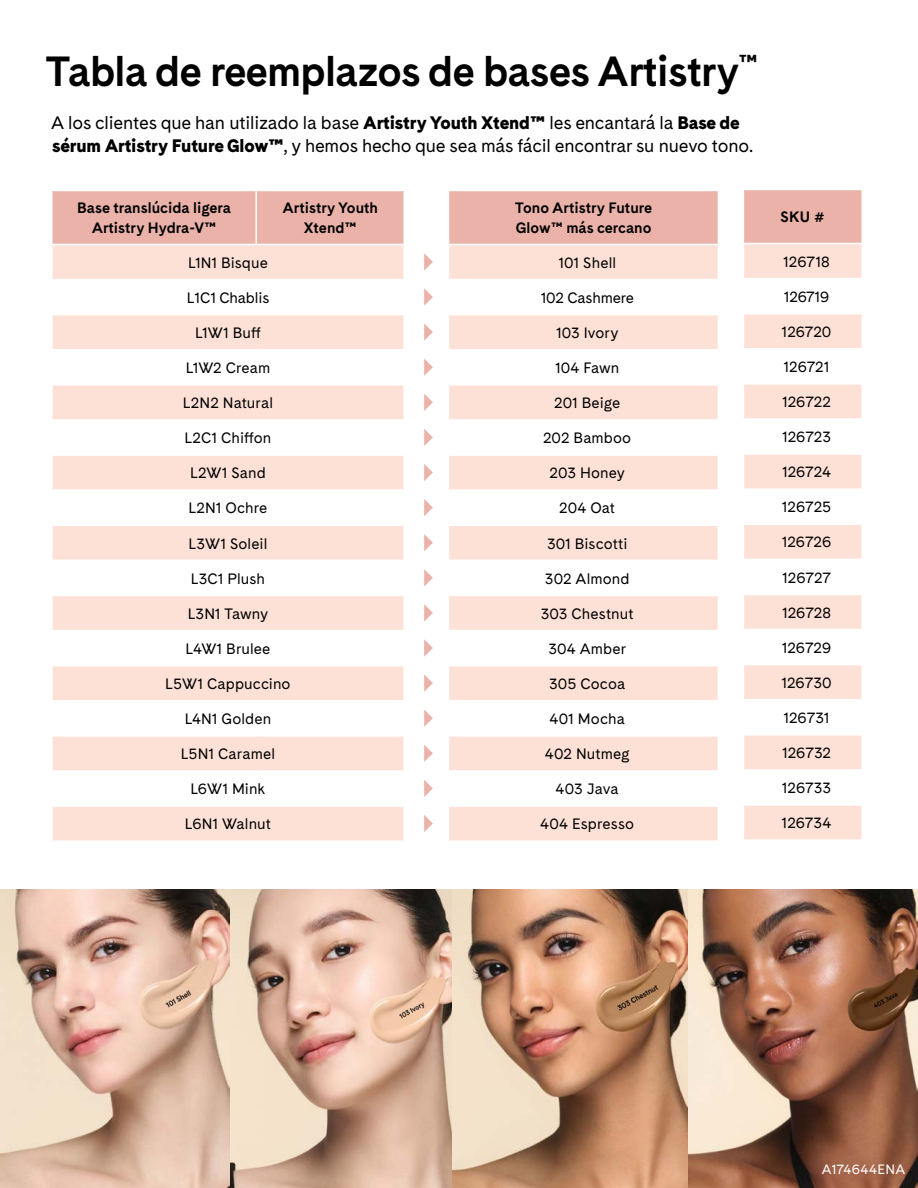
<style>
.page{position:relative;width:918px;height:1188px;background:#fff}
.page>*{position:absolute;margin:0;border:0;box-sizing:border-box;transform-origin:0 0}
.t1{font:700 42px "Cadiz";letter-spacing:-.02em;color:#000}
.t2{font:18px/22.5px "Cadiz";letter-spacing:-.01em;color:#000}
.t3{font:15px "Cadiz";letter-spacing:.005em;color:#000}
.t4{font:700 15px/19.5px "Cadiz";color:#000;text-align:center}
.t5{font:13.5px "Cadiz";letter-spacing:.01em;color:#fff}
.s1{font-weight:900}
</style>
<div class="page">
<div style="left:448px;top:190px;width:270px;height:54px;background:#eab2a8"></div>
<div style="left:449px;top:245px;width:269px;height:595px;background:#fde1d7"></div>
<svg style="left:449px;top:280px;width:269px;height:525px"></svg>
<hr style="left:448px;top:190px;width:271px;height:1px;background:#fff">
<hr style="left:448px;top:191px;width:1px;height:53px;background:#fff">
<hr style="left:448px;top:279px;width:271px;height:1px;background:#fff">
<hr style="left:448px;top:314px;width:271px;height:1px;background:#fff">
<hr style="left:448px;top:349px;width:271px;height:2px;background:#fff">
<hr style="left:448px;top:384px;width:271px;height:2px;background:#fff">
<hr style="left:448px;top:419px;width:271px;height:2px;background:#fff">
<hr style="left:448px;top:454px;width:271px;height:2px;background:#fff">
<hr style="left:448px;top:489px;width:271px;height:2px;background:#fff">
<hr style="left:448px;top:525px;width:271px;height:1px;background:#fff">
<hr style="left:448px;top:560px;width:271px;height:1px;background:#fff">
<hr style="left:448px;top:595px;width:271px;height:1px;background:#fff">
<hr style="left:448px;top:630px;width:271px;height:1px;background:#fff">
<hr style="left:448px;top:665px;width:271px;height:1px;background:#fff">
<hr style="left:448px;top:700px;width:271px;height:2px;background:#fff">
<hr style="left:448px;top:735px;width:271px;height:2px;background:#fff">
<hr style="left:448px;top:770px;width:271px;height:2px;background:#fff">
<hr style="left:448px;top:805px;width:271px;height:2px;background:#fff">
<div style="left:743px;top:189px;width:119px;height:54px;background:#eab2a8"></div>
<div style="left:744px;top:244px;width:117px;height:595px;background:#fde1d7"></div>
<svg style="left:744px;top:279px;width:117px;height:525px"></svg>
<hr style="left:743px;top:189px;width:120px;height:1px;background:#fff">
<hr style="left:743px;top:190px;width:1px;height:53px;background:#fff">
<hr style="left:861px;top:190px;width:2px;height:53px;background:#fff">
<hr style="left:743px;top:278px;width:120px;height:1px;background:#fff">
<hr style="left:743px;top:313px;width:120px;height:1px;background:#fff">
<hr style="left:743px;top:348px;width:120px;height:2px;background:#fff">
<hr style="left:743px;top:383px;width:120px;height:2px;background:#fff">
<hr style="left:743px;top:418px;width:120px;height:2px;background:#fff">
<hr style="left:743px;top:453px;width:120px;height:2px;background:#fff">
<hr style="left:743px;top:488px;width:120px;height:2px;background:#fff">
<hr style="left:743px;top:524px;width:120px;height:1px;background:#fff">
<hr style="left:743px;top:559px;width:120px;height:1px;background:#fff">
<hr style="left:743px;top:594px;width:120px;height:1px;background:#fff">
<hr style="left:743px;top:629px;width:120px;height:1px;background:#fff">
<hr style="left:743px;top:664px;width:120px;height:1px;background:#fff">
<hr style="left:743px;top:699px;width:120px;height:1px;background:#fff">
<hr style="left:743px;top:734px;width:120px;height:2px;background:#fff">
<hr style="left:743px;top:769px;width:120px;height:2px;background:#fff">
<hr style="left:743px;top:804px;width:120px;height:2px;background:#fff">
<svg style="left:424px;top:253px;width:9px;height:17px"></svg>
<svg style="left:424px;top:288px;width:9px;height:18px"></svg>
<svg style="left:424px;top:324px;width:9px;height:17px"></svg>
<svg style="left:424px;top:359px;width:9px;height:17px"></svg>
<svg style="left:424px;top:394px;width:9px;height:17px"></svg>
<svg style="left:424px;top:429px;width:9px;height:17px"></svg>
<svg style="left:424px;top:464px;width:9px;height:17px"></svg>
<svg style="left:424px;top:499px;width:9px;height:17px"></svg>
<svg style="left:424px;top:534px;width:9px;height:17px"></svg>
<svg style="left:424px;top:569px;width:9px;height:17px"></svg>
<svg style="left:424px;top:604px;width:9px;height:17px"></svg>
<svg style="left:424px;top:639px;width:9px;height:18px"></svg>
<svg style="left:424px;top:675px;width:9px;height:17px"></svg>
<svg style="left:424px;top:710px;width:9px;height:17px"></svg>
<svg style="left:424px;top:745px;width:9px;height:17px"></svg>
<svg style="left:424px;top:780px;width:9px;height:17px"></svg>
<svg style="left:424px;top:815px;width:9px;height:17px"></svg>
<div style="left:52px;top:191px;width:352px;height:53px;background:#eab2a8"></div>
<div style="left:52px;top:244px;width:352px;height:36px;background:#fde1d7"></div>
<svg style="left:52px;top:315px;width:352px;height:525px"></svg>
<hr style="left:51px;top:244px;width:205px;height:1px;background:#fff">
<hr style="left:256px;top:244px;width:149px;height:1px;background:#fff">
<hr style="left:51px;top:279px;width:205px;height:1px;background:#fff">
<hr style="left:256px;top:279px;width:149px;height:1px;background:#fff">
<hr style="left:255px;top:191px;width:2px;height:53px;background:#fff">
<hr style="left:51px;top:349px;width:205px;height:2px;background:#fff">
<hr style="left:256px;top:349px;width:149px;height:2px;background:#fff">
<hr style="left:51px;top:384px;width:205px;height:2px;background:#fff">
<hr style="left:256px;top:384px;width:149px;height:2px;background:#fff">
<hr style="left:51px;top:419px;width:205px;height:2px;background:#fff">
<hr style="left:256px;top:419px;width:149px;height:2px;background:#fff">
<hr style="left:51px;top:454px;width:205px;height:2px;background:#fff">
<hr style="left:256px;top:454px;width:149px;height:2px;background:#fff">
<hr style="left:51px;top:489px;width:205px;height:2px;background:#fff">
<hr style="left:256px;top:489px;width:149px;height:2px;background:#fff">
<hr style="left:51px;top:525px;width:205px;height:1px;background:#fff">
<hr style="left:256px;top:525px;width:149px;height:1px;background:#fff">
<hr style="left:51px;top:560px;width:205px;height:1px;background:#fff">
<hr style="left:256px;top:560px;width:149px;height:1px;background:#fff">
<hr style="left:51px;top:595px;width:205px;height:1px;background:#fff">
<hr style="left:256px;top:595px;width:149px;height:1px;background:#fff">
<hr style="left:51px;top:630px;width:205px;height:1px;background:#fff">
<hr style="left:256px;top:630px;width:149px;height:1px;background:#fff">
<hr style="left:51px;top:665px;width:205px;height:1px;background:#fff">
<hr style="left:256px;top:665px;width:149px;height:1px;background:#fff">
<hr style="left:51px;top:700px;width:205px;height:2px;background:#fff">
<hr style="left:256px;top:700px;width:149px;height:2px;background:#fff">
<hr style="left:51px;top:735px;width:205px;height:2px;background:#fff">
<hr style="left:256px;top:735px;width:149px;height:2px;background:#fff">
<hr style="left:51px;top:770px;width:205px;height:2px;background:#fff">
<hr style="left:256px;top:770px;width:149px;height:2px;background:#fff">
<hr style="left:51px;top:805px;width:205px;height:2px;background:#fff">
<hr style="left:256px;top:805px;width:149px;height:2px;background:#fff">
<img style="left:0;top:890px;width:918px;height:298px">
<h1 class="t1" style="left:46px;top:40px;width:713px">Tabla de reemplazos de bases Artistry<sup>™</sup></h1>
<p class="t2" style="left:51px;top:111px;width:703px">A los clientes que han utilizado la base <span class="s1">Artistry Youth Xtend™</span> les encantará la <span class="s1">Base de sérum Artistry Future Glow™</span>, y hemos hecho que sea más fácil encontrar su nuevo tono.</p>
<p class="t4" style="left:77px;top:198px;width:155px">Base translúcida ligera<br>Artistry Hydra-V™</p>
<p class="t4" style="left:282px;top:198px;width:97px">Artistry Youth<br>Xtend™</p>
<p class="t3" style="left:188px;top:251px;width:81px">L1N1 Bisque</p>
<p class="t3" style="left:187px;top:286px;width:84px">L1C1 Chablis</p>
<p class="t3" style="left:195px;top:321px;width:67px">L1W1 Buff</p>
<p class="t3" style="left:186px;top:357px;width:86px">L1W2 Cream</p>
<p class="t3" style="left:183px;top:392px;width:92px">L2N2 Natural</p>
<p class="t3" style="left:185px;top:427px;width:88px">L2C1 Chiffon</p>
<p class="t3" style="left:190px;top:462px;width:77px">L2W1 Sand</p>
<p class="t3" style="left:189px;top:497px;width:80px">L2N1 Ochre</p>
<p class="t3" style="left:189px;top:532px;width:80px">L3W1 Soleil</p>
<p class="t3" style="left:191px;top:567px;width:76px">L3C1 Plush</p>
<p class="t3" style="left:188px;top:602px;width:82px">L3N1 Tawny</p>
<p class="t3" style="left:185px;top:637px;width:86px">L4W1 Brulee</p>
<p class="t3" style="left:165px;top:672px;width:127px">L5W1 Cappuccino</p>
<p class="t3" style="left:185px;top:708px;width:88px">L4N1 Golden</p>
<p class="t3" style="left:181px;top:743px;width:96px">L5N1 Caramel</p>
<p class="t3" style="left:190px;top:778px;width:77px">L6W1 Mink</p>
<p class="t3" style="left:185px;top:813px;width:88px">L6N1 Walnut</p>
<p class="t4" style="left:515px;top:198px;width:139px;text-align:left">Tono Artistry Future<br>Glow™ más cercano</p>
<p class="t3" style="left:558px;top:251px;width:59px">101 Shell</p>
<p class="t3" style="left:541px;top:286px;width:95px">102 Cashmere</p>
<p class="t3" style="left:556px;top:321px;width:64px">103 Ivory</p>
<p class="t3" style="left:555px;top:357px;width:66px">104 Fawn</p>
<p class="t3" style="left:554px;top:392px;width:68px">201 Beige</p>
<p class="t3" style="left:543px;top:427px;width:90px">202 Bamboo</p>
<p class="t3" style="left:550px;top:462px;width:77px">203 Honey</p>
<p class="t3" style="left:559px;top:497px;width:57px">204 Oat</p>
<p class="t3" style="left:547px;top:532px;width:82px">301 Biscotti</p>
<p class="t3" style="left:545px;top:567px;width:86px">302 Almond</p>
<p class="t3" style="left:541px;top:602px;width:94px">303 Chestnut</p>
<p class="t3" style="left:548px;top:637px;width:79px">304 Amber</p>
<p class="t3" style="left:549px;top:672px;width:78px">305 Cocoa</p>
<p class="t3" style="left:550px;top:708px;width:77px">401 Mocha</p>
<p class="t3" style="left:545px;top:743px;width:86px">402 Nutmeg</p>
<p class="t3" style="left:556px;top:778px;width:65px">403 Java</p>
<p class="t3" style="left:540px;top:813px;width:95px">404 Espresso</p>
<p class="t4" style="left:781px;top:207px;width:46px">SKU #</p>
<p class="t3" style="left:783px;top:250px;width:48px">126718</p>
<p class="t3" style="left:784px;top:285px;width:47px">126719</p>
<p class="t3" style="left:782px;top:320px;width:51px">126720</p>
<p class="t3" style="left:784px;top:356px;width:48px">126721</p>
<p class="t3" style="left:782px;top:391px;width:51px">126722</p>
<p class="t3" style="left:782px;top:426px;width:51px">126723</p>
<p class="t3" style="left:782px;top:461px;width:51px">126724</p>
<p class="t3" style="left:782px;top:496px;width:51px">126725</p>
<p class="t3" style="left:782px;top:531px;width:51px">126726</p>
<p class="t3" style="left:782px;top:566px;width:50px">126727</p>
<p class="t3" style="left:782px;top:601px;width:50px">126728</p>
<p class="t3" style="left:782px;top:636px;width:51px">126729</p>
<p class="t3" style="left:781px;top:671px;width:52px">126730</p>
<p class="t3" style="left:783px;top:707px;width:48px">126731</p>
<p class="t3" style="left:782px;top:742px;width:51px">126732</p>
<p class="t3" style="left:782px;top:777px;width:51px">126733</p>
<p class="t3" style="left:782px;top:812px;width:51px">126734</p>
<p class="t5" style="left:822px;top:1159px;width:85px">A174644ENA</p>
</div>
